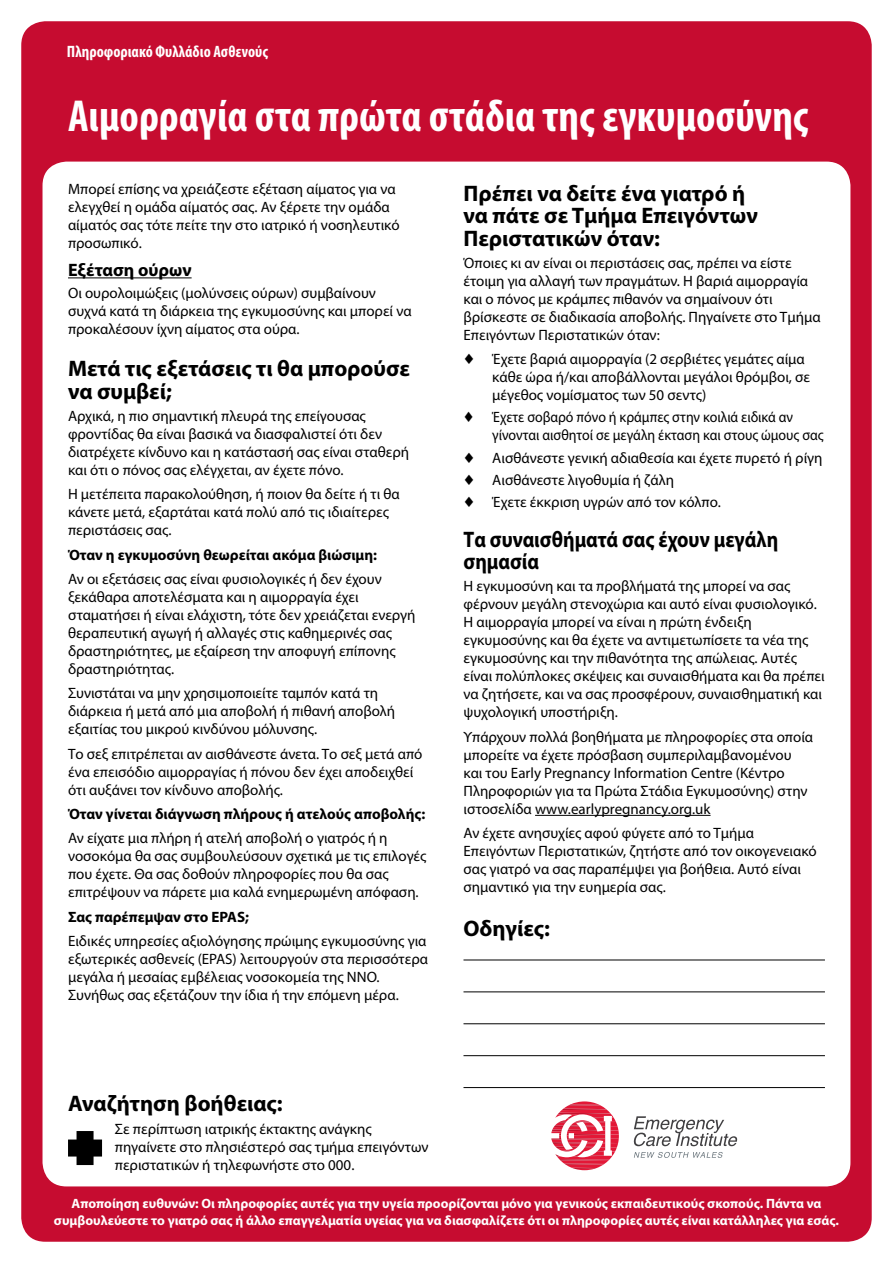
<style>
.page{position:relative;width:893px;height:1263px;background:#fff}
.page>*{position:absolute;margin:0;border:0;box-sizing:border-box;transform-origin:0 0}
.t1{font:700 condensed 45px "Myriad Pro";color:#fff}
.t2{font:700 22.5px/22.5px "Myriad Pro";color:#000}
.t3{font:700 22.5px/22.5px "Myriad Pro";color:#000;scale:.88 1}
.t4{font:700 18px "Myriad Pro";color:#000}
.t5{font:700 condensed 16.5px "Myriad Pro";color:#fff}
.t6{font:15px/18px "Myriad Pro";color:#000}
.t7{font:15px/22.2px "Myriad Pro";color:#000;scale:.93 1}
.t8{font:700 15px "Myriad Pro";color:#000}
.t9{font:700 13.5px/16.8px "Myriad Pro";color:#fff;text-align:center}
</style>
<div class="page">
<div style="left:21px;top:21px;width:851px;height:1221px;background:#c60c30;border-radius:24px"></div>
<div style="left:43px;top:162px;width:807px;height:1024px;background:#fff;border-radius:24px"></div>
<hr style="left:68px;top:277px;width:124px;height:1px;background:#000">
<hr style="left:535px;top:815px;width:175px;height:1px;background:#000">
<hr style="left:463px;top:959px;width:362px;height:1px;background:#000">
<hr style="left:463px;top:991px;width:362px;height:1px;background:#000">
<hr style="left:463px;top:1023px;width:362px;height:1px;background:#000">
<hr style="left:463px;top:1055px;width:362px;height:1px;background:#000">
<hr style="left:463px;top:1087px;width:362px;height:1px;background:#000">
<svg style="left:634px;top:1116px;width:103px;height:30px"></svg>
<svg style="left:634px;top:1152px;width:89px;height:6px"></svg>
<svg style="left:551px;top:1101px;width:68px;height:69px"></svg>
<svg style="left:68px;top:1131px;width:34px;height:34px"></svg>
<p class="t5" style="left:67px;top:41px;width:203px">Πληροφοριακό Φυλλάδιο Ασθενούς</p>
<h1 class="t1" style="left:68px;top:88px;width:742px">Αιμορραγία στα πρώτα στάδια της εγκυμοσύνης</h1>
<p class="t6" style="left:68px;top:180px;width:333px">Μπορεί επίσης να χρειάζεστε εξέταση αίματος για να ελεγχθεί η ομάδα αίματός σας. Αν ξέρετε την ομάδα αίματός σας τότε πείτε την στο ιατρικό ή νοσηλευτικό προσωπικό.</p>
<p class="t4" style="left:68px;top:258px;width:125px">Εξέταση ούρων</p>
<p class="t6" style="left:68px;top:284px;width:345px">Οι ουρολοιμώξεις (μολύνσεις ούρων) συμβαίνουν συχνά κατά τη διάρκεια της εγκυμοσύνης και μπορεί να προκαλέσουν ίχνη αίματος στα ούρα.</p>
<h2 class="t2" style="left:68px;top:356px;width:343px">Μετά τις εξετάσεις τι θα μπορούσε να συμβεί;</h2>
<p class="t6" style="left:68px;top:406px;width:343px">Αρχικά η, πιο σημαντική πλευρά της επείγουσας φροντίδας θα είναι βασικά να διασφαλιστεί ότι δεν διατρέχετε κίνδυνο και η κατάστασή σας είναι σταθερή και ότι ο πόνος σας ελέγχεται, αν έχετε πόνο.</p>
<p class="t6" style="left:68px;top:485px;width:333px">Η μετέπειτα παρακολούθηση ή, ποιον θα δείτε ή τι θα κάνετε μετά, εξαρτάται κατά πολύ από τις ιδιαίτερες περιστάσεις σας.</p>
<p class="t8" style="left:68px;top:545px;width:311px">Όταν η εγκυμοσύνη θεωρείται ακόμα βιώσιμη:</p>
<p class="t6" style="left:68px;top:570px;width:349px">Αν οι εξετάσεις σας είναι φυσιολογικές ή δεν έχουν ξεκάθαρα αποτελέσματα και η αιμορραγία έχει σταματήσει ή είναι ελάχιστη, τότε δεν χρειάζεται ενεργή θεραπευτική αγωγή ή αλλαγές στις καθημερινές σας δραστηριότητες, με εξαίρεση την αποφυγή επίπονης δραστηριότητας.</p>
<p class="t6" style="left:68px;top:684px;width:329px">Συνιστάται να μην χρησιμοποιείτε ταμπόν κατά τη διάρκεια ή μετά από μια αποβολή ή πιθανή αποβολή εξαιτίας του μικρού κινδύνου μόλυνσης.</p>
<p class="t6" style="left:68px;top:744px;width:356px">Το σεξ επιτρέπεται αν αισθάνεστε άνετα. Το σεξ μετά από ένα επεισόδιο αιμορραγίας ή πόνου δεν έχει αποδειχθεί ότι αυξάνει τον κίνδυνο αποβολής.</p>
<p class="t8" style="left:68px;top:804px;width:359px">Όταν γίνεται διάγνωση πλήρους ή ατελούς αποβολής:</p>
<p class="t6" style="left:68px;top:829px;width:360px">Αν είχατε μια πλήρη ή ατελή αποβολή ο γιατρός ηή νοσοκόμα θα σας συμβουλεύσουν σχετικά με τις επιλογές που έχετε. Θα σας δοθούν πληροφορίες που θα σας επιτρέψουν να πάρετε μια καλά ενημερωμένη απόφαση.</p>
<p class="t8" style="left:68px;top:907px;width:183px">Σας παρέπεμψαν στο EPAS;</p>
<p class="t6" style="left:68px;top:932px;width:362px">Ειδικές υπηρεσίες αξιολόγησης πρώιμης εγκυμοσύνης για εξωτερικές ασθενείς (EPAS) λειτουργούν στα περισσότερα μεγάλα ή μεσαίας εμβέλειας νοσοκομεία της ΝΝΟ.<br>Συνήθως σας εξετάζουν την ίδια ή την επόμενη μέρα.</p>
<h2 class="t2" style="left:463px;top:181px;width:296px">Πρέπει να δείτε ένα γιατρό ή να πάτε σε Τμήμα Επειγόντων<br>Περιστατικών όταν:</h2>
<p class="t6" style="left:463px;top:253px;width:359px">Όποιες κι αν είναι οι περιστάσεις σας, πρέπει να είστε έτοιμη για αλλαγή των πραγμάτων Η. βαριά αιμορραγία και ο πόνος με κράμπες πιθανόν να σημαίνουν ότι βρίσκεστε σε διαδικασία αποβολής. Πηγαίνετε στο Τμήμα Επειγόντων Περιστατικών όταν:</p>
<p class="t6" style="left:492px;top:350px;width:314px">Έχετε βαριά αιμορραγία 2( σερβιέτες γεμάτες αίμα</p>
<p class="t6" style="left:492px;top:368px;width:319px">κάθε ώρα /ή και αποβάλλονται μεγάλοι θρόμβοι, σε μέγεθος νομίσματος των 50 σεντς(</p>
<p class="t7" style="left:492px;top:406px;width:325px">Έχετε σοβαρό πόνο ή κράμπες στην κοιλιά ειδικά αν</p>
<p class="t7" style="left:492px;top:424px;width:358px">γίνονται αισθητοί σε μεγάλη έκταση και στους ώμους σας<br>Αισθάνεστε γενική αδιαθεσία και έχετε πυρετό ή ρίγη</p>
<p class="t6" style="left:492px;top:471px;width:183px">Αισθάνεστε λιγοθυμία ή ζάλη</p>
<p class="t6" style="left:492px;top:493px;width:230px">Έχετε έκκριση υγρών από τον κόλπο.</p>
<h2 class="t3" style="left:463px;top:527px;width:359px">Τα συναισθήματά σας έχουν μεγάλη σημασία</h2>
<p class="t6" style="left:463px;top:577px;width:363px">Η εγκυμοσύνη και τα προβλήματά της μπορεί να σας φέρνουν μεγάλη στενοχώρια και αυτό είναι φυσιολογικό.<br>Η αιμορραγία μπορεί να είναι η πρώτη ένδειξη εγκυμοσύνης και θα έχετε να αντιμετωπίσετε τα νέα της εγκυμοσύνης και την πιθανότητα της απώλειας. Αυτές είναι πολύπλοκες σκέψεις και συναισθήματα και θα πρέπει να ζητήσετε, και να σας προσφέρουν, συναισθηματική και ψυχολογική υποστήριξη.</p>
<p class="t6" style="left:463px;top:727px;width:351px">Υπάρχουν πολλά βοηθήματα με πληροφορίες στα οποία μπορείτε να έχετε πρόσβαση συμπεριλαμβανομένου και του Early Pregnancy Information Centre (Κέντρο Πληροφοριών για τα Πρώτα Στάδια Εγκυμοσύνης) στην ιστοσελίδα www.earlypregnancy.org.uk</p>
<p class="t6" style="left:463px;top:824px;width:355px">Αν έχετε ανησυχίες αφού φύγετε από το Τμήμα Επειγόντων Περιστατικών, ζητήστε από τον οικογενειακό σας γιατρό να σας παραπέμψει για βοήθεια. Αυτό είναι σημαντικό για την ευημερία σας.</p>
<h2 class="t2" style="left:463px;top:916px;width:88px">Οδηγίες:</h2>
<h2 class="t2" style="left:68px;top:1092px;width:216px">Αναζήτηση βοήθειας:</h2>
<p class="t6" style="left:115px;top:1119px;width:315px">Σε περίπτωση ιατρικής έκτακτης ανάγκης πηγαίνετε στο πλησιέστερό σας τμήμα επειγόντων περιστατικών ή τηλεφωνήστε στο 000.</p>
<p class="t9" style="left:54px;top:1195px;width:786px">Αποποίηση ευθυνών: Οι πληροφορίες αυτές για την υγεία προορίζονται μόνο για γενικούς εκπαιδευτικούς σκοπούς. Πάντα να συμβουλεύεστε το γιατρό σας ή άλλο επαγγελματία υγείας για να διασφαλίζετε ότι οι πληροφορίες αυτές είναι κατάλληλες για εσάς.</p>
</div>
